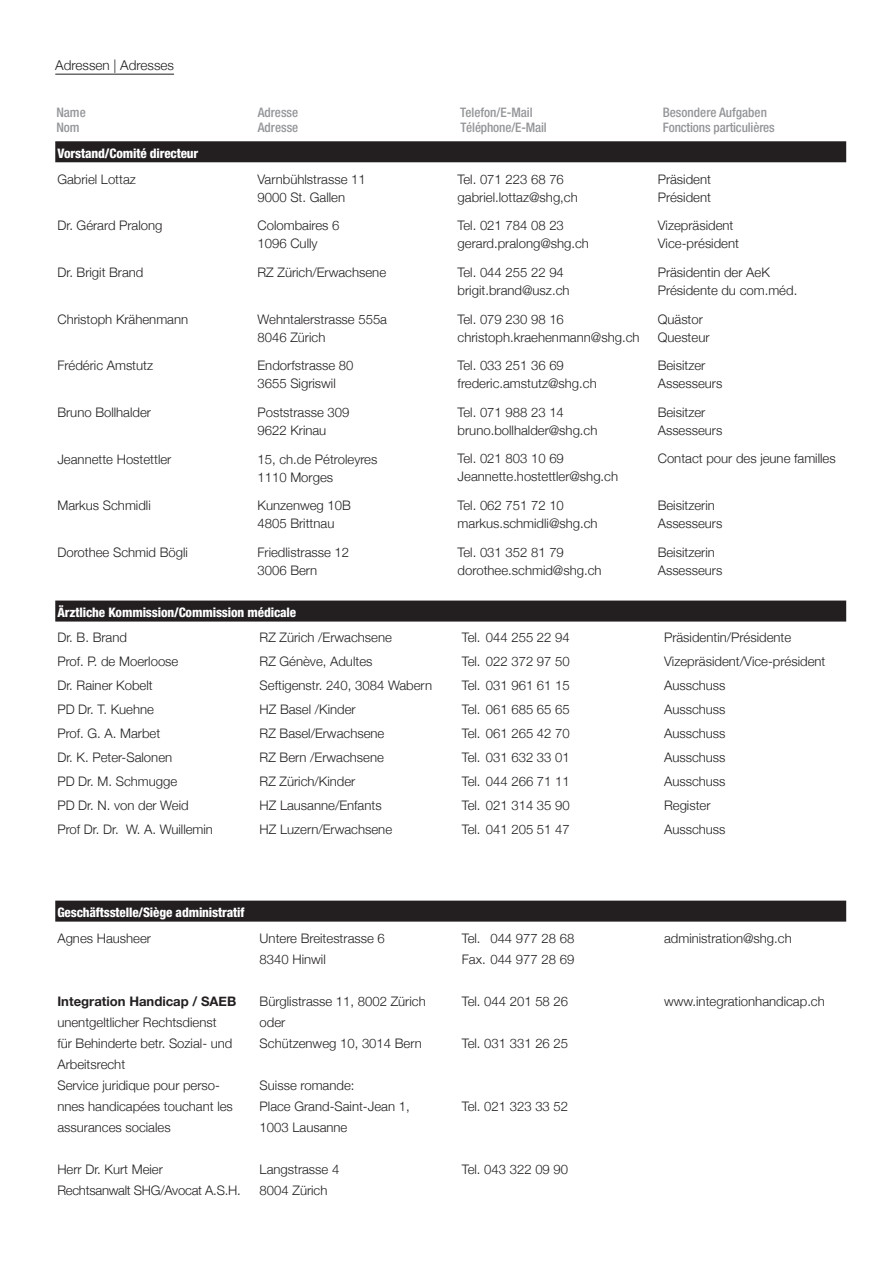
<style>
.page{position:relative;width:893px;height:1263px;background:#fff}
.page>*{position:absolute;margin:0;border:0;box-sizing:border-box;transform-origin:0 0}
.t1{font:300 13.5px "Helvetica Neue";color:#231f20}
.t2{font:300 13.2px/24px "Helvetica Neue";color:#231f20}
.t3{font:800 condensed 13.2px "Helvetica Neue";letter-spacing:-.01em;color:#fff}
.t4{font:500 condensed 13.2px "Helvetica Neue";color:#939598}
.t5{font:300 13.2px/21px "Helvetica Neue";letter-spacing:-.02em;color:#231f20}
.t6{font:700 13.2px "Helvetica Neue";color:#231f20}
</style>
<div class="page">
<div style="left:55px;top:141px;width:791px;height:21px;background:#231f20"></div>
<div style="left:55px;top:600px;width:791px;height:21px;background:#231f20"></div>
<div style="left:55px;top:901px;width:791px;height:21px;background:#231f20"></div>
<hr style="left:55px;top:74px;width:119px;height:1px;background:#231f20">
<p class="t1" style="left:55px;top:56px;width:120px">Adressen | Adresses</p>
<p class="t4" style="left:56px;top:104px;width:31px">Name</p>
<p class="t4" style="left:258px;top:104px;width:42px">Adresse</p>
<p class="t4" style="left:460px;top:104px;width:74px">Telefon/E-Mail</p>
<p class="t4" style="left:663px;top:104px;width:106px">Besondere Aufgaben</p>
<p class="t4" style="left:56px;top:120px;width:25px">Nom</p>
<p class="t4" style="left:258px;top:120px;width:42px">Adresse</p>
<p class="t4" style="left:460px;top:120px;width:88px">Téléphone/E-Mail</p>
<p class="t4" style="left:663px;top:120px;width:113px">Fonctions particulières</p>
<p class="t2" style="left:57px;top:167px;width:80px">Gabriel Lottaz</p>
<p class="t2" style="left:57px;top:213px;width:107px">Dr. Gérard Pralong</p>
<p class="t2" style="left:57px;top:260px;width:88px">Dr. Brigit Brand</p>
<p class="t2" style="left:57px;top:307px;width:132px">Christoph Krähenmann</p>
<p class="t2" style="left:57px;top:353px;width:97px">Frédéric Amstutz</p>
<p class="t2" style="left:57px;top:400px;width:95px">Bruno Bollhalder</p>
<p class="t2" style="left:57px;top:447px;width:116px">Jeannette Hostettler</p>
<p class="t2" style="left:57px;top:493px;width:95px">Markus Schmidli</p>
<p class="t2" style="left:57px;top:540px;width:132px">Dorothee Schmid Bögli</p>
<p class="t3" style="left:57px;top:145px;width:143px">Vorstand/Comité directeur</p>
<p class="t2" style="left:658px;top:170px;width:55px;line-height:18px">Präsident<br>Président</p>
<p class="t2" style="left:658px;top:216px;width:83px;line-height:18px">Vizepräsident<br>Vice-président</p>
<p class="t2" style="left:658px;top:263px;width:141px;line-height:18px">Präsidentin der AeK<br>Présidente du com.méd.</p>
<p class="t2" style="left:658px;top:310px;width:53px;line-height:18px">Quästor<br>Questeur</p>
<p class="t2" style="left:658px;top:356px;width:66px;line-height:18px">Beisitzer<br>Assesseurs</p>
<p class="t2" style="left:658px;top:403px;width:66px;line-height:18px">Beisitzer<br>Assesseurs</p>
<p class="t2" style="left:658px;top:446px;width:179px">Contact pour des jeune familles</p>
<p class="t2" style="left:658px;top:496px;width:66px;line-height:18px">Beisitzerin<br>Assesseurs</p>
<p class="t2" style="left:658px;top:543px;width:66px;line-height:18px">Beisitzerin<br>Assesseurs</p>
<p class="t2" style="left:458px;top:170px;width:122px;line-height:18px">Tel. 071 223 68 76 gabriel.lottaz@shg,ch</p>
<p class="t2" style="left:458px;top:216px;width:133px;line-height:18px">Tel. 021 784 08 23 gerard.pralong@shg.ch</p>
<p class="t2" style="left:458px;top:263px;width:113px;line-height:18px">Tel. 044 255 22 94 brigit.brand@usz.ch</p>
<p class="t2" style="left:458px;top:310px;width:183px;line-height:18px">Tel. 079 230 98 16 christoph.kraehenmann@shg.ch</p>
<p class="t2" style="left:458px;top:356px;width:141px;line-height:18px">Tel. 033 251 36 69 frederic.amstutz@shg.ch</p>
<p class="t2" style="left:458px;top:403px;width:141px;line-height:18px">Tel. 071 988 23 14 bruno.bollhalder@shg.ch</p>
<p class="t2" style="left:458px;top:449px;width:162px;line-height:18px">Tel. 021 803 10 69<br>Jeannette.hostettler@shg.ch</p>
<p class="t2" style="left:458px;top:496px;width:142px;line-height:18px">Tel. 062 751 72 10 markus.schmidli@shg.ch</p>
<p class="t2" style="left:458px;top:543px;width:145px;line-height:18px">Tel. 031 352 81 79 dorothee.schmid@shg.ch</p>
<p class="t2" style="left:258px;top:170px;width:110px;line-height:18px">Varnbühlstrasse 11<br>9000 St. Gallen</p>
<p class="t2" style="left:258px;top:216px;width:83px;line-height:18px">Colombaires 6<br>1096 Cully</p>
<p class="t2" style="left:258px;top:260px;width:130px">RZ Zürich/Erwachsene</p>
<p class="t2" style="left:258px;top:310px;width:131px;line-height:18px">Wehntalerstrasse 555a<br>8046 Zürich</p>
<p class="t2" style="left:258px;top:356px;width:98px;line-height:18px">Endorfstrasse 80<br>3655 Sigriswil</p>
<p class="t2" style="left:258px;top:403px;width:93px;line-height:18px">Poststrasse 309<br>9622 Krinau</p>
<p class="t2" style="left:258px;top:450px;width:121px;line-height:18px">15, ch.de Pétroleyres<br>1110 Morges</p>
<p class="t2" style="left:258px;top:496px;width:95px;line-height:18px">Kunzenweg 10B<br>4805 Brittnau</p>
<p class="t2" style="left:258px;top:543px;width:93px;line-height:18px">Friedlistrasse 12<br>3006 Bern</p>
<p class="t3" style="left:57px;top:604px;width:240px">Ärztliche Kommission/Commission médicale</p>
<p class="t2" style="left:57px;top:625px;width:157px">Dr. B. Brand<br>Prof. P. de Moerloose<br>Dr. Rainer Kobelt<br>PD Dr. T. Kuehne<br>Prof. G. A. Marbet<br>Dr. K. Peter-Salonen<br>PD Dr. M. Schmugge<br>PD Dr. N. von der Weid<br>Prof Dr. Dr. W. A. Wuillemin</p>
<p class="t2" style="left:260px;top:625px;width:174px">RZ Zürich /Erwachsene<br>RZ Génève, Adultes<br>Seftigenstr. 240, 3084 Wabern<br>HZ Basel /Kinder<br>RZ Basel/Erwachsene<br>RZ Bern /Erwachsene<br>RZ Zürich/Kinder<br>HZ Lausanne/Enfants<br>HZ Luzern/Erwachsene</p>
<p class="t2" style="left:462px;top:625px;width:109px;text-align:justify">Tel. 044 255 22 94<br>Tel. 022 372 97 50<br>Tel. 031 961 61 15<br>Tel. 061 685 65 65<br>Tel. 061 265 42 70<br>Tel. 031 632 33 01<br>Tel. 044 266 71 11<br>Tel. 021 314 35 90<br>Tel. 041 205 51 47</p>
<p class="t2" style="left:664px;top:625px;width:163px">Präsidentin/Présidente<br>Vizepräsident/Vice-président<br>Ausschuss<br>Ausschuss<br>Ausschuss<br>Ausschuss<br>Ausschuss<br>Register<br>Ausschuss</p>
<p class="t3" style="left:57px;top:904px;width:188px">Geschäftsstelle/Siège administratif</p>
<p class="t2" style="left:57px;top:926px;width:95px">Agnes Hausheer</p>
<p class="t6" style="left:57px;top:993px;width:180px">Integration Handicap / SAEB</p>
<p class="t2" style="left:57px;top:1011px;width:177px;line-height:21px">unentgeltlicher Rechtsdienst für Behinderte betr. Sozial- und<br>Arbeitsrecht<br>Service juridique pour perso&shy;nnes handicapées touchant les assurances sociales</p>
<p class="t5" style="left:57px;top:1158px;width:185px">Herr Dr. Kurt Meier<br>Rechtsanwalt SHG/Avocat A.S.H.</p>
<p class="t2" style="left:260px;top:927px;width:127px;line-height:21px">Untere Breitestrasse 6<br>8340 Hinwil</p>
<p class="t2" style="left:260px;top:990px;width:168px;line-height:21px">Bürglistrasse 11, 8002 Zürich oder<br>Schützenweg 10, 3014 Bern</p>
<p class="t2" style="left:260px;top:1074px;width:152px;line-height:21px">Suisse romande:<br>Place Grand-Saint-Jean 1,<br>1003 Lausanne</p>
<p class="t2" style="left:260px;top:1158px;width:81px;line-height:21px">Langstrasse 4<br>8004 Zürich</p>
<p class="t2" style="left:462px;top:927px;width:114px;line-height:21px">Tel. 044 977 28 68<br>Fax. 044 977 28 69</p>
<p class="t2" style="left:462px;top:989px;width:108px">Tel. 044 201 58 26</p>
<p class="t2" style="left:462px;top:1031px;width:108px">Tel. 031 331 26 25</p>
<p class="t2" style="left:462px;top:1094px;width:108px">Tel. 021 323 33 52</p>
<p class="t2" style="left:462px;top:1157px;width:108px">Tel. 043 322 09 90</p>
<p class="t2" style="left:664px;top:926px;width:129px">administration@shg.ch</p>
<p class="t2" style="left:664px;top:989px;width:162px">www.integrationhandicap.ch</p>
</div>
